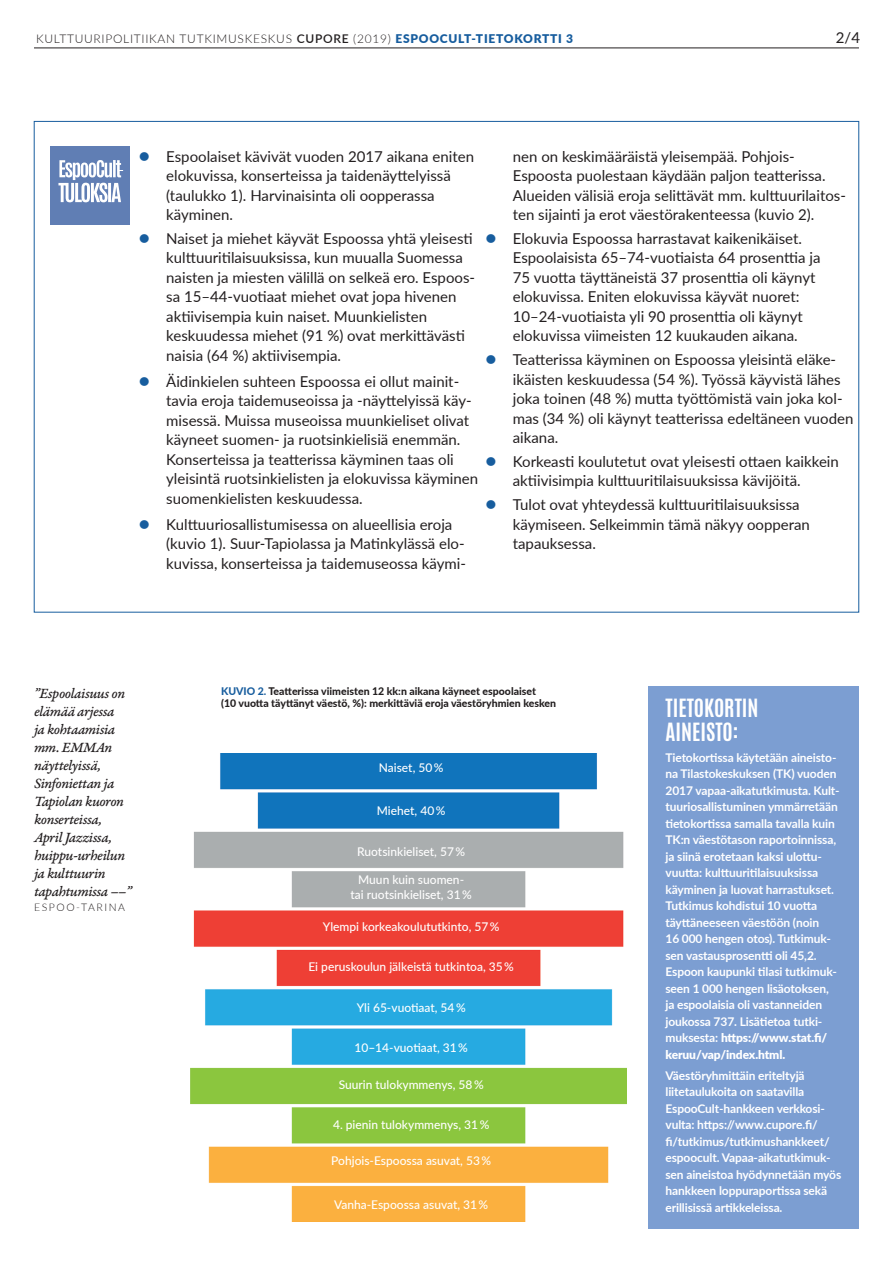
<style>
.page{position:relative;width:893px;height:1263px;background:#fff}
.page>*{position:absolute;margin:0;border:0;box-sizing:border-box;transform-origin:0 0}
.t1{font:700 21px/24px "Antonio";color:#fff}
.t2{font:15px/19.5px "Lato";color:#231f20}
.t3{font:15px/18px "Garamond Premr Pro Med It Capt";letter-spacing:-.03em;color:#231f20}
.t4{font:700 12px/16.5px "Lato";letter-spacing:-.01em;color:#fff}
.t5{font:500 12px/15px "Lato";color:#fff;text-align:center}
.t6{font:300 12px "Lato";letter-spacing:.06em;color:#231f20}
.t7{font:800 10.5px/12px "Lato";color:#231f20}
.t8{font:300 10.5px "Lato";letter-spacing:.15em;color:#231f20}
.s1{font-weight:600}
.s2{font-weight:900;color:#175d9e}
.s3{font-weight:900;font-size:18px;color:#175d9e}
.s4{color:#175d9e}
.s5{font-weight:900}
</style>
<div class="page">
<img style="left:191px;top:754px;width:435px;height:467px">
<hr style="left:34px;top:48px;width:825px;height:1px;background:#231f20">
<div style="left:648px;top:687px;width:211px;height:542px;background:#7c9ed2"></div>
<div style="left:50px;top:146px;width:80px;height:78px;background:#607eb4"></div>
<svg style="left:58px;top:160px;width:65px;height:42px"></svg>
<p class="t6" style="left:36px;top:30px;width:539px">KULTTUURIPOLITIIKAN TUTKIMUSKESKUS <span class="s1">CUPORE</span> (2019) <span class="s2">ESPOOCULT-TIETOKORTTI 3</span></p>
<p class="t2" style="left:836px;top:27px;width:26px">2/4</p>
<p class="t2" style="left:166px;top:146px;width:309px;text-indent:-27px"><span class="s3">•</span> Espoolaiset kävivät vuoden 2017 aikana eniten elokuvissa, konserteissa ja taidenäyttelyissä (taulukko 1). Harvinaisinta oli oopperassa käyminen.</p>
<p class="t2" style="left:166px;top:228px;width:310px;text-indent:-27px"><span class="s3">•</span> Naiset ja miehet käyvät Espoossa yhtä yleisesti kulttuuritilaisuuksissa, kun muualla Suomessa naisten ja miesten välillä on selkeä ero. Espoos&shy;sa 15–44-vuotiaat miehet ovat jopa hivenen aktiivisempia kuin naiset. Muunkielisten keskuudessa miehet (91 %) ovat merkittävästi naisia (64 %) aktiivisempia.</p>
<p class="t2" style="left:166px;top:371px;width:313px;text-indent:-27px"><span class="s3">•</span> Äidinkielen suhteen Espoossa ei ollut mainit&shy;tavia eroja taidemuseoissa ja -näyttelyissä käy&shy;misessä. Muissa museoissa muunkieliset olivat käyneet suomen- ja ruotsinkielisiä enemmän.<br>Konserteissa ja teatterissa käyminen taas oli yleisintä ruotsinkielisten ja elokuvissa käyminen suomenkielisten keskuudessa.</p>
<p class="t2" style="left:166px;top:514px;width:301px;text-indent:-27px"><span class="s3">•</span> Kulttuuriosallistumisessa on alueellisia eroja (kuvio 1). Suur-Tapiolassa ja Matinkylässä elo&shy;kuvissa, konserteissa ja taidemuseossa käymi-</p>
<p class="t2" style="left:513px;top:146px;width:335px">nen on keskimääräistä yleisempää. Pohjois-Espoosta puolestaan käydään paljon teatterissa.<br>Alueiden välisiä eroja selittävät mm. kulttuurilaitos&shy;ten sijainti ja erot väestörakenteessa (kuvio 2).</p>
<p class="t2" style="left:513px;top:228px;width:309px;text-indent:-27px"><span class="s3">•</span> Elokuvia Espoossa harrastavat kaikenikäiset.<br>Espoolaisista 65–74-vuotiaista 64 prosenttia ja 75 vuotta täyttäneistä 37 prosenttia oli käynyt elokuvissa. Eniten elokuvissa käyvät nuoret:<br>10–24-vuotiaista yli 90 prosenttia oli käynyt elokuvissa viimeisten 12 kuukauden aikana.</p>
<p class="t2" style="left:513px;top:349px;width:342px;text-indent:-27px"><span class="s3">•</span> Teatterissa käyminen on Espoossa yleisintä eläke&shy;ikäisten keskuudessa (54 %). Työssä käyvistä lähes joka toinen (48 %) mutta työttömistä vain joka kol&shy;mas (34 %) oli käynyt teatterissa edeltäneen vuoden aikana.</p>
<p class="t2" style="left:513px;top:451px;width:328px;text-indent:-27px"><span class="s3">•</span> Korkeasti koulutetut ovat yleisesti ottaen kaikkein aktiivisimpia kulttuuritilaisuuksissa kävijöitä.</p>
<p class="t2" style="left:513px;top:494px;width:299px;text-indent:-27px"><span class="s3">•</span> Tulot ovat yhteydessä kulttuuritilaisuuksissa käymiseen. Selkeimmin tämä näkyy oopperan tapauksessa.</p>
<p class="t3" style="left:34px;top:685px;width:99px">”Espoolaisuus on elämää arjessa<br>ja kohtaamisia mm. EMMAn näyttelyissä,<br>Sinfoniettan ja<br>Tapiolan kuoron konserteissa,<br>April Jazzissa, huippu-urheilun ja kulttuurin tapahtumissa ––”</p>
<p class="t8" style="left:34px;top:899px;width:93px">ESPOO-TARINA</p>
<p class="t7" style="left:221px;top:685px;width:336px"><span class="s4">KUVIO 2.</span> Teatterissa viimeisten 12 kk:n aikana käyneet espoolaiset<br>(10 vuotta täyttänyt väestö, %): merkittäviä eroja väestöryhmien kesken</p>
<p class="t5" style="left:379px;top:759px;width:66px">Naiset, 50 %</p>
<p class="t5" style="left:377px;top:803px;width:70px">Miehet, 40 %</p>
<p class="t5" style="left:357px;top:843px;width:109px">Ruotsinkieliset, 57 %</p>
<p class="t5" style="left:351px;top:871px;width:123px">Muun kuin suomen&shy;tai ruotsinkieliset, 31 %</p>
<p class="t5" style="left:323px;top:918px;width:178px">Ylempi korkeakoulututkinto, 57 %</p>
<p class="t5" style="left:308px;top:959px;width:207px">Ei peruskoulun jälkeistä tutkintoa, 35 %</p>
<p class="t5" style="left:357px;top:999px;width:110px">Yli 65-vuotiaat, 54 %</p>
<p class="t5" style="left:354px;top:1040px;width:115px">10–14-vuotiaat, 31 %</p>
<p class="t5" style="left:339px;top:1076px;width:146px">Suurin tulokymmenys, 58 %</p>
<p class="t5" style="left:333px;top:1117px;width:158px">4. pienin tulokymmenys, 31 %</p>
<p class="t5" style="left:331px;top:1153px;width:161px">Pohjois-Espoossa asuvat, 53 %</p>
<p class="t5" style="left:334px;top:1196px;width:156px">Vanha-Espoossa asuvat, 31 %</p>
<h1 class="t1" style="left:665px;top:696px;width:95px">TIETOKORTIN<br>AINEISTO:</h1>
<p class="t4" style="left:665px;top:749px;width:176px">Tietokortissa käytetään aineisto&shy;na Tilastokeskuksen (TK) vuoden 2017 vapaa-aikatutkimusta. Kult&shy;tuuriosallistuminen ymmärretään tietokortissa samalla tavalla kuin TK:n väestötason raportoinnissa, ja siinä erotetaan kaksi ulottu&shy;vuutta: kulttuuritilaisuuksissa käyminen ja luovat harrastukset.<br>Tutkimus kohdistui 10 vuotta täyttäneeseen väestöön (noin<br>16 000 hengen otos). Tutkimuk&shy;sen vastausprosentti oli 45,2.<br>Espoon kaupunki tilasi tutkimuk&shy;seen 1 000 hengen lisäotoksen, ja espoolaisia oli vastanneiden joukossa 737. Lisätietoa tutki&shy;muksesta: <span class="s5">https://www.stat.fi/ keruu/vap/index.html.</span></p>
<p class="t4" style="left:665px;top:1066px;width:177px">Väestöryhmittäin eriteltyjä liitetaulukoita on saatavilla<br>EspooCult-hankkeen verkkosi&shy;vulta: https://www.cupore.fi/ fi/tutkimus/tutkimushankkeet/ espoocult. Vapaa-aikatutkimuk&shy;sen aineistoa hyödynnetään myös hankkeen loppuraportissa sekä erillisissä artikkeleissa.</p>
</div>
